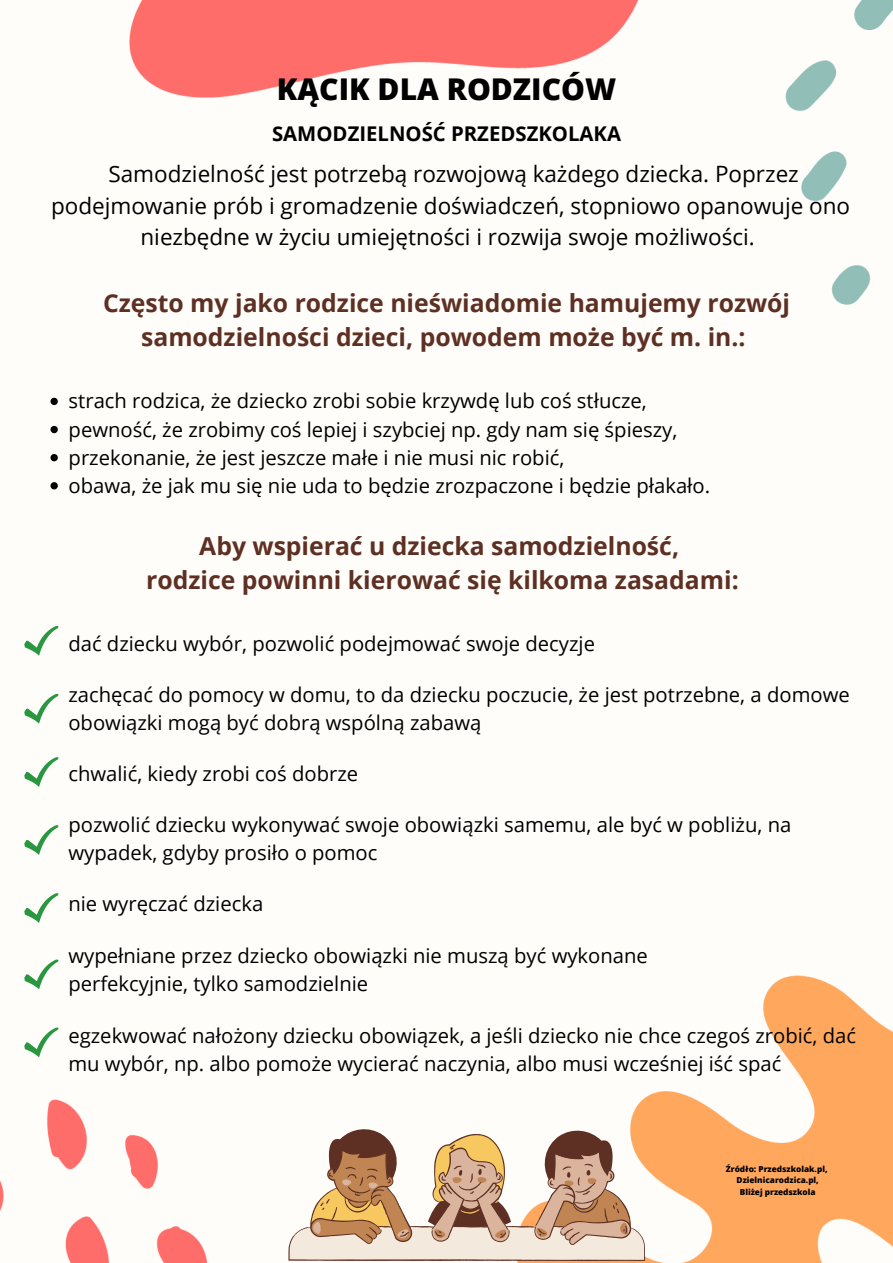
<style>
.page{position:relative;width:893px;height:1263px;background:#fff}
.page>*{position:absolute;margin:0;border:0;box-sizing:border-box;transform-origin:0 0}
.t1{font:800 30px "Open Sans";color:#000}
.t2{font:700 24.75px/34.3px "Open Sans";color:#5e3023;text-align:center}
.t3{font:22.5px/31.5px "Open Sans";color:#000;text-align:center}
.t4{font:700 20.33px "Open Sans";color:#000}
.t5{font:20.25px/28.1px "Open Sans";color:#000}
.t6{font:800 8.25px/11.2px "Open Sans";color:#000;text-align:center}
</style>
<div class="page">
<img style="left:0;top:0;width:893px;height:1263px">
<svg style="left:289px;top:1126px;width:355px;height:8px"></svg>
<svg style="left:288px;top:1134px;width:357px;height:127px"></svg>
<svg style="left:24px;top:626px;width:35px;height:30px"></svg>
<svg style="left:50px;top:398px;width:8px;height:7px"></svg>
<svg style="left:50px;top:426px;width:8px;height:7px"></svg>
<svg style="left:50px;top:454px;width:8px;height:7px"></svg>
<svg style="left:50px;top:482px;width:8px;height:7px"></svg>
<svg style="left:24px;top:694px;width:35px;height:29px"></svg>
<svg style="left:24px;top:757px;width:35px;height:30px"></svg>
<svg style="left:24px;top:825px;width:35px;height:30px"></svg>
<svg style="left:24px;top:893px;width:35px;height:30px"></svg>
<svg style="left:24px;top:959px;width:35px;height:30px"></svg>
<svg style="left:24px;top:1027px;width:35px;height:30px"></svg>
<h1 class="t1" style="left:277px;top:68px;width:341px">KĄCIK DLA RODZICÓW</h1>
<p class="t4" style="left:272px;top:120px;width:350px">SAMODZIELNOŚĆ PRZEDSZKOLAKA</p>
<p class="t3" style="left:51px;top:158px;width:800px">Samodzielność jest potrzebą rozwojową każdego dziecka. Poprzez podejmowanie prób i gromadzenie doświadczeń, stopniowo opanowuje ono niezbędne w życiu umiejętności i rozwija swoje możliwości.</p>
<p class="t2" style="left:103px;top:285px;width:688px">Często my jako rodzice nieświadomie hamujemy rozwój samodzielności dzieci, powodem może być m. in.:</p>
<p class="t5" style="left:69px;top:386px;width:643px">strach rodzica, że dziecko zrobi sobie krzywdę lub coś stłucze, pewność, że zrobimy coś lepiej i szybciej np. gdy nam się śpieszy, przekonanie, że jest jeszcze małe i nie musi nic robić,<br>obawa, że jak mu się nie uda to będzie zrozpaczone i będzie płakało.</p>
<p class="t2" style="left:146px;top:528px;width:594px">Aby wspierać u dziecka samodzielność,<br>rodzice powinni kierować się kilkoma zasadami:</p>
<p class="t5" style="left:68px;top:629px;width:528px">dać dziecku wybór, pozwolić podejmować swoje decyzje</p>
<p class="t5" style="left:68px;top:680px;width:783px">zachęcać do pomocy w domu, to da dziecku poczucie, że jest potrzebne, a domowe obowiązki mogą być dobrą wspólną zabawą</p>
<p class="t5" style="left:68px;top:759px;width:291px">chwalić, kiedy zrobi coś dobrze</p>
<p class="t5" style="left:68px;top:810px;width:724px">pozwolić dziecku wykonywać swoje obowiązki samemu, ale być w pobliżu, na wypadek, gdyby prosiło o pomoc</p>
<p class="t5" style="left:68px;top:889px;width:196px">nie wyręczać dziecka</p>
<p class="t5" style="left:68px;top:941px;width:581px">wypełniane przez dziecko obowiązki nie muszą być wykonane perfekcyjnie, tylko samodzielnie</p>
<p class="t5" style="left:68px;top:1021px;width:789px">egzekwować nałożony dziecku obowiązek, a jeśli dziecko nie chce czegoś zrobić, dać mu wybór, np. albo pomoże wycierać naczynia, albo musi wcześniej iść spać</p>
<p class="t6" style="left:726px;top:1163px;width:103px">Źródło: Przedszkolak.pl,<br>Dzielnicarodzica.pl,<br>Bliżej przedszkola</p>
</div>
